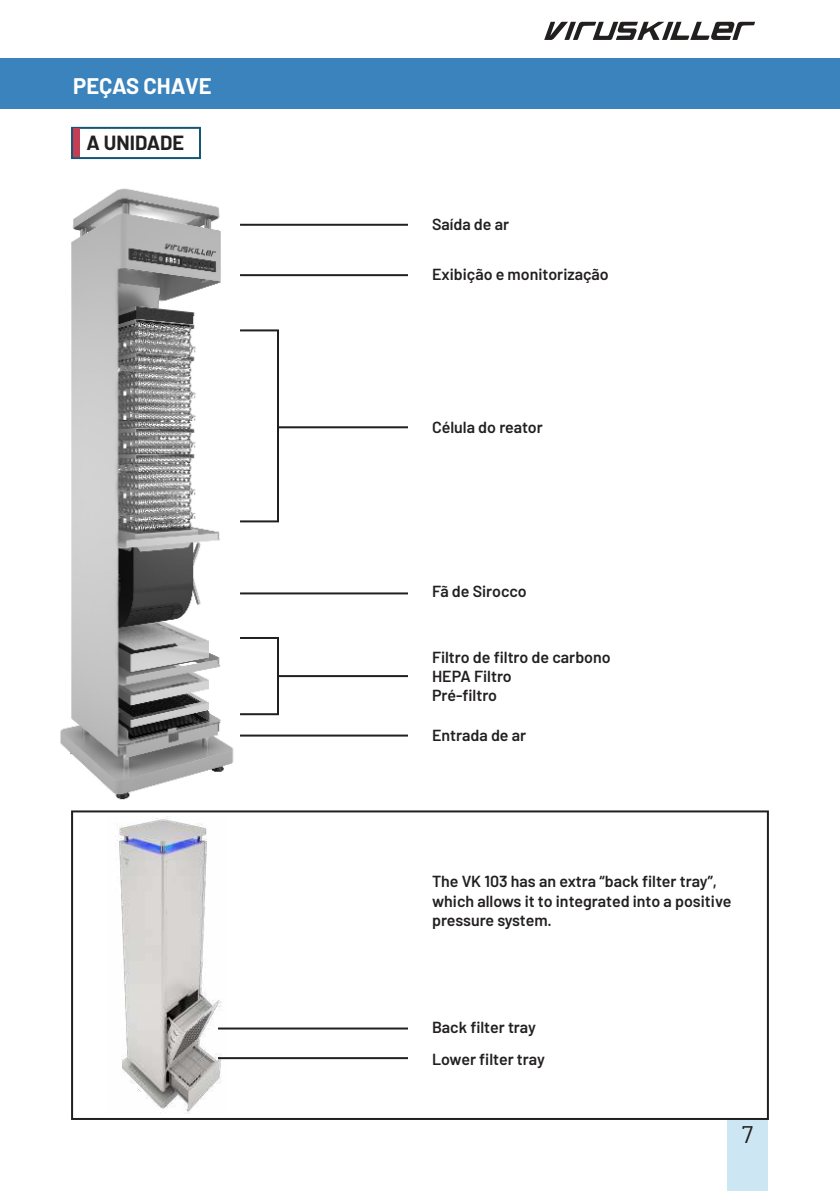
<style>
.page{position:relative;width:840px;height:1191px;background:#fff}
.page>*{position:absolute;margin:0;border:0;box-sizing:border-box;transform-origin:0 0}
.t1{font:24px "Barlow";color:#221f1f}
.t2{font:700 22px "Barlow";letter-spacing:-.005em;color:#fff}
.t3{font:700 20px "Barlow";color:#221f1f}
.t4{font:600 16px/19.2px "Barlow";color:#221f1f}
</style>
<div class="page">
<div style="left:726px;top:1119px;width:41px;height:72px;background:#cce6f4"></div>
<div style="left:71px;top:810px;width:697px;height:310px;border:2px solid #221f1f"></div>
<div style="left:0;top:58px;width:839px;height:51px;background:#3b83bd"></div>
<img style="left:60px;top:188px;width:204px;height:612px">
<hr style="left:240px;top:734px;width:168px;height:2px;background:#221f1f">
<hr style="left:218px;top:1027px;width:190px;height:2px;background:#221f1f">
<hr style="left:218px;top:1057px;width:190px;height:2px;background:#221f1f">
<hr style="left:240px;top:592px;width:168px;height:2px;background:#221f1f">
<hr style="left:240px;top:274px;width:168px;height:2px;background:#221f1f">
<hr style="left:240px;top:637px;width:37px;height:2px;background:#221f1f">
<hr style="left:277px;top:637px;width:2px;height:78px;background:#221f1f">
<hr style="left:277px;top:329px;width:2px;height:193px;background:#221f1f">
<hr style="left:240px;top:713px;width:37px;height:2px;background:#221f1f">
<hr style="left:278px;top:675px;width:130px;height:2px;background:#221f1f">
<hr style="left:279px;top:426px;width:129px;height:2px;background:#221f1f">
<hr style="left:240px;top:520px;width:37px;height:2px;background:#221f1f">
<hr style="left:240px;top:329px;width:37px;height:2px;background:#221f1f">
<hr style="left:240px;top:224px;width:168px;height:2px;background:#221f1f">
<div style="left:71px;top:127px;width:130px;height:32px;border:2px solid #155676"></div>
<div style="left:73px;top:129px;width:6px;height:28px;background:#c33d54"></div>
<svg style="left:544px;top:22px;width:210px;height:18px"></svg>
<img style="left:114px;top:816px;width:112px;height:298px">
<h2 class="t2" style="left:73px;top:77px;width:140px">PEÇAS CHAVE</h2>
<p class="t3" style="left:86px;top:135px;width:99px">A UNIDADE</p>
<p class="t4" style="left:432px;top:216px;width:79px">Saída de ar</p>
<p class="t4" style="left:432px;top:263px;width:178px">Exibição e monitorização</p>
<p class="t4" style="left:432px;top:419px;width:112px">Célula do reator</p>
<p class="t4" style="left:432px;top:583px;width:96px">Fã de Sirocco</p>
<p class="t4" style="left:432px;top:646px;width:180px">Filtro de filtro de carbono<br>HEPA Filtro<br>Pré-filtro</p>
<p class="t4" style="left:432px;top:727px;width:96px">Entrada de ar</p>
<p class="t4" style="left:432px;top:870px;width:301px">The VK 103 has an extra “back filter tray”, which allows it to integrated into a positive pressure system.</p>
<p class="t4" style="left:432px;top:1009px;width:114px;line-height:32.4px">Back filter tray<br>Lower filter tray</p>
<h1 class="t1" style="left:741px;top:1124px;width:13px">7</h1>
</div>
